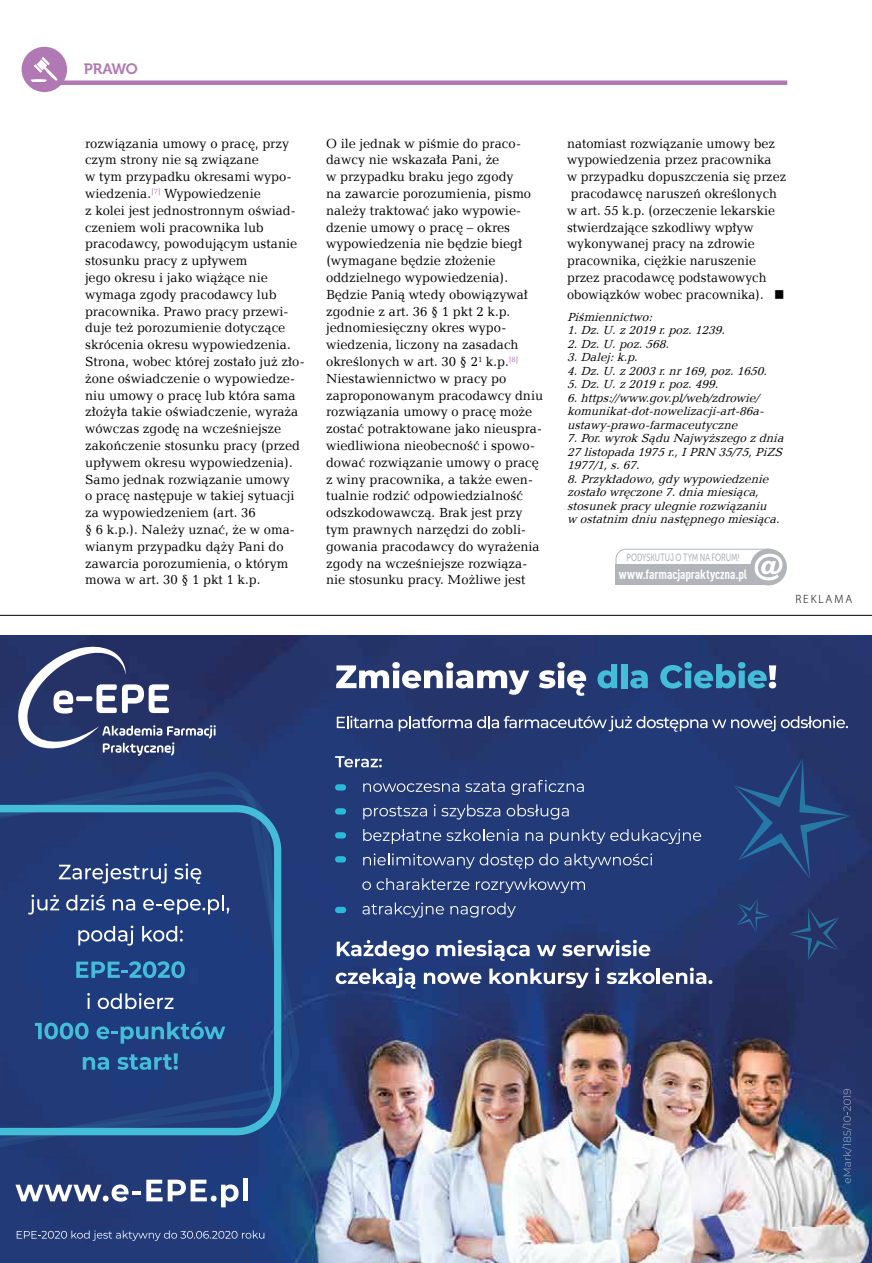
<style>
.page{position:relative;width:872px;height:1263px;background:#fff}
.page>*{position:absolute;margin:0;border:0;box-sizing:border-box;transform-origin:0 0}
.t1{font:15px "Museo 700";letter-spacing:-.03em;color:#b079b3}
.t2{font:13.5px/16.8px "Candida EU";color:#000}
.t3{font:700 13.35px "DIN Cond";letter-spacing:-.01em;color:#fff}
.t4{font:italic 12px/13.5px "Candida EU";color:#000}
.t5{font:300 12px "Myriad Pro";color:#000}
.t6{font:10.5px "Museo Sans 500";letter-spacing:-.015em;color:#b1b5ba;scale:.71 1}
</style>
<div class="page">
<div style="left:22px;top:47px;width:45px;height:45px;background:#b079b3;border-radius:50%"></div>
<div style="left:60px;top:80px;width:727px;height:5px;background:#b079b3"></div>
<svg style="left:31px;top:57px;width:27px;height:25px"></svg>
<div style="left:615px;top:564px;width:153px;height:21px;background:#b1b5ba"></div>
<div style="left:750px;top:549px;width:37px;height:36px;background:#b1b5ba;border-radius:50%"></div>
<svg style="left:615px;top:548px;width:167px;height:32px"></svg>
<img style="left:0;top:635px;width:872px;height:628px">
<svg style="left:18px;top:646px;width:198px;height:110px;background:#4c5782"></svg>
<svg style="left:336px;top:662px;width:193px;height:33px"></svg>
<svg style="left:539px;top:662px;width:47px;height:34px"></svg>
<svg style="left:597px;top:664px;width:20px;height:24px"></svg>
<div style="left:621px;top:664px;width:6px;height:24px;background:#44bdd8"></div>
<svg style="left:630px;top:670px;width:18px;height:18px"></svg>
<svg style="left:660px;top:662px;width:116px;height:27px;background:#3a77a1"></svg>
<svg style="left:337px;top:716px;width:56px;height:12px"></svg>
<svg style="left:399px;top:716px;width:449px;height:16px;background:#556390"></svg>
<svg style="left:337px;top:940px;width:91px;height:20px"></svg>
<svg style="left:436px;top:940px;width:93px;height:21px"></svg>
<svg style="left:537px;top:945px;width:19px;height:11px"></svg>
<svg style="left:562px;top:940px;width:88px;height:16px"></svg>
<svg style="left:336px;top:967px;width:79px;height:22px"></svg>
<svg style="left:424px;top:972px;width:57px;height:12px"></svg>
<svg style="left:489px;top:968px;width:99px;height:20px"></svg>
<svg style="left:595px;top:968px;width:4px;height:16px"></svg>
<svg style="left:607px;top:968px;width:47px;height:16px"></svg>
<hr style="left:656px;top:968px;width:4px;height:16px;background:#fff">
<svg style="left:662px;top:968px;width:50px;height:16px"></svg>
<svg style="left:335px;top:756px;width:47px;height:11px"></svg>
<svg style="left:363px;top:783px;width:96px;height:9px"></svg>
<svg style="left:465px;top:781px;width:40px;height:11px"></svg>
<svg style="left:511px;top:780px;width:73px;height:15px"></svg>
<svg style="left:363px;top:806px;width:64px;height:13px"></svg>
<svg style="left:434px;top:804px;width:1px;height:12px"></svg>
<svg style="left:441px;top:804px;width:59px;height:15px"></svg>
<svg style="left:507px;top:804px;width:61px;height:15px"></svg>
<svg style="left:363px;top:829px;width:155px;height:15px;background:#4b5e91"></svg>
<svg style="left:525px;top:832px;width:18px;height:9px"></svg>
<svg style="left:550px;top:829px;width:151px;height:15px;background:#495d8f"></svg>
<svg style="left:363px;top:853px;width:170px;height:16px;background:#475b8e"></svg>
<svg style="left:539px;top:853px;width:19px;height:12px"></svg>
<svg style="left:564px;top:853px;width:88px;height:15px"></svg>
<svg style="left:362px;top:878px;width:107px;height:12px"></svg>
<svg style="left:476px;top:878px;width:109px;height:15px;background:#475b8f"></svg>
<svg style="left:362px;top:902px;width:82px;height:15px"></svg>
<svg style="left:450px;top:902px;width:66px;height:15px"></svg>
<div style="left:335px;top:784px;width:11px;height:6px;background:#2abada;border-radius:3px"></div>
<div style="left:335px;top:808px;width:11px;height:6px;background:#2abada;border-radius:3px"></div>
<div style="left:335px;top:832px;width:11px;height:6px;background:#2abada;border-radius:3px"></div>
<div style="left:335px;top:856px;width:11px;height:6px;background:#2abada;border-radius:3px"></div>
<div style="left:335px;top:907px;width:11px;height:6px;background:#2abada;border-radius:3px"></div>
<svg style="left:17px;top:1230px;width:247px;height:11px;background:#45598e"></svg>
<svg style="left:0;top:771px;width:299px;height:397px;background:#213b78"></svg>
<svg style="left:0;top:786px;width:292px;height:367px;background:#244681"></svg>
<svg style="left:59px;top:863px;width:108px;height:20px;background:#556999"></svg>
<svg style="left:174px;top:863px;width:27px;height:21px"></svg>
<svg style="left:28px;top:894px;width:31px;height:20px"></svg>
<svg style="left:66px;top:894px;width:39px;height:16px"></svg>
<svg style="left:113px;top:899px;width:22px;height:11px"></svg>
<svg style="left:143px;top:895px;width:86px;height:19px;background:#52689a"></svg>
<svg style="left:78px;top:925px;width:55px;height:20px"></svg>
<svg style="left:142px;top:926px;width:41px;height:15px"></svg>
<svg style="left:0;top:961px;width:225px;height:109px;background:#274d88"></svg>
<svg style="left:15px;top:1180px;width:223px;height:27px"></svg>
<div style="left:243px;top:1178px;width:5px;height:23px;background:#fff"></div>
<svg style="left:733px;top:758px;width:117px;height:121px;background:#233e78"></svg>
<svg style="left:788px;top:907px;width:51px;height:54px;background:#253a6d"></svg>
<svg style="left:736px;top:898px;width:34px;height:35px"></svg>
<svg style="left:842px;top:1089px;width:10px;height:94px"></svg>
<svg style="left:869px;top:1259px;width:3px;height:4px"></svg>
<hr style="left:0;top:615px;width:872px;height:1px;background:#000">
<p class="t1" style="left:84px;top:60px;width:55px">PRAWO</p>
<p class="t2" style="left:85px;top:134px;width:221px">rozwiązania umowy o pracę, przy czym strony nie są związane<br>w tym przypadku okresami wypo&shy;wiedzenia.<sup>[7]</sup> Wypowiedzenie<br>z kolei jest jednostronnym oświad&shy;czeniem woli pracownika lub pracodawcy, powodującym ustanie stosunku pracy z upływem<br>jego okresu i jako wiążące nie wymaga zgody pracodawcy lub pracownika. Prawo pracy przewi&shy;duje też porozumienie dotyczące skrócenia okresu wypowiedzenia.<br>Strona, wobec której zostało już zło&shy;żone oświadczenie o wypowiedze&shy;niu umowy o pracę lub która sama złożyła takie oświadczenie, wyraża wówczas zgodę na wcześniejsze zakończenie stosunku pracy (przed upływem okresu wypowiedzenia).<br>Samo jednak rozwiązanie umowy<br>o pracę następuje w takiej sytuacji za wypowiedzeniem (art. 36<br>§ 6 k.p.). Należy uznać, że w oma&shy;wianym przypadku dąży Pani do zawarcia porozumienia, o którym mowa w art. 30 § 1 pkt 1 k.p.</p>
<p class="t2" style="left:326px;top:134px;width:219px">O ile jednak w piśmie do praco&shy;dawcy nie wskazała Pani, że<br>w przypadku braku jego zgody<br>na zawarcie porozumienia, pismo należy traktować jako wypowie&shy;dzenie umowy o pracę – okres wypowiedzenia nie będzie biegł (wymagane będzie złożenie oddzielnego wypowiedzenia).<br>Będzie Panią wtedy obowiązywał zgodnie z art. 36 § 1 pkt 2 k.p. jednomiesięczny okres wypo&shy;wiedzenia, liczony na zasadach określonych w art. 30 § 2<sup>1</sup> k.p.<sup>[8]<br></sup>Niestawiennictwo w pracy po zaproponowanym pracodawcy dniu rozwiązania umowy o pracę może zostać potraktowane jako nieuspra&shy;wiedliwiona nieobecność i spowo&shy;dować rozwiązanie umowy o pracę z winy pracownika, a także ewen&shy;tualnie rodzić odpowiedzialność odszkodowawczą. Brak jest przy tym prawnych narzędzi do zobli&shy;gowania pracodawcy do wyrażenia zgody na wcześniejsze rozwiąza&shy;nie stosunku pracy. Możliwe jest</p>
<p class="t2" style="left:567px;top:134px;width:220px">natomiast rozwiązanie umowy bez wypowiedzenia przez pracownika<br>w przypadku dopuszczenia się przez pracodawcę naruszeń określonych w art. 55 k.p. (orzeczenie lekarskie stwierdzające szkodliwy wpływ wykonywanej pracy na zdrowie pracownika, ciężkie naruszenie przez pracodawcę podstawowych obowiązków wobec pracownika). ■</p>
<p class="t4" style="left:567px;top:310px;width:222px">Piśmiennictwo:<br>1.Dz.U.z2019r.poz.1239.<br>2.Dz.U.poz.568.<br>3.Dalej :k.p.<br>4.Dz.U.z2003r.nr169,poz.1650.<br>5.Dz.U.z2019r.poz.499.<br>6.https://www.gov.pl/web/zdrowie/ komunikat-dot-nowelizacji-art-86a&shy;ustawy-prawo-farmaceutyczne<br>7.Por.wyrokSądu Najwyższegozdnia<br>27listopada1975r.,IPRN 35/75,PiZS<br>1977/1,s.67.<br>8.Przykładowo,gdywypowiedzenie zostałowręczone7.dniamiesiąca, stosunekpracyulegnierozwiązaniu<br>w ostatnim dniu następnegomiesiąca.</p>
<p class="t6" style="left:626px;top:551px;width:161px">PODYSKUTUJ O TYM NA FORUM!</p>
<p class="t3" style="left:619px;top:566px;width:130px">www.farmacjapraktyczna.pl</p>
<p class="t5" style="left:795px;top:592px;width:58px">R E K L A M A</p>
</div>
